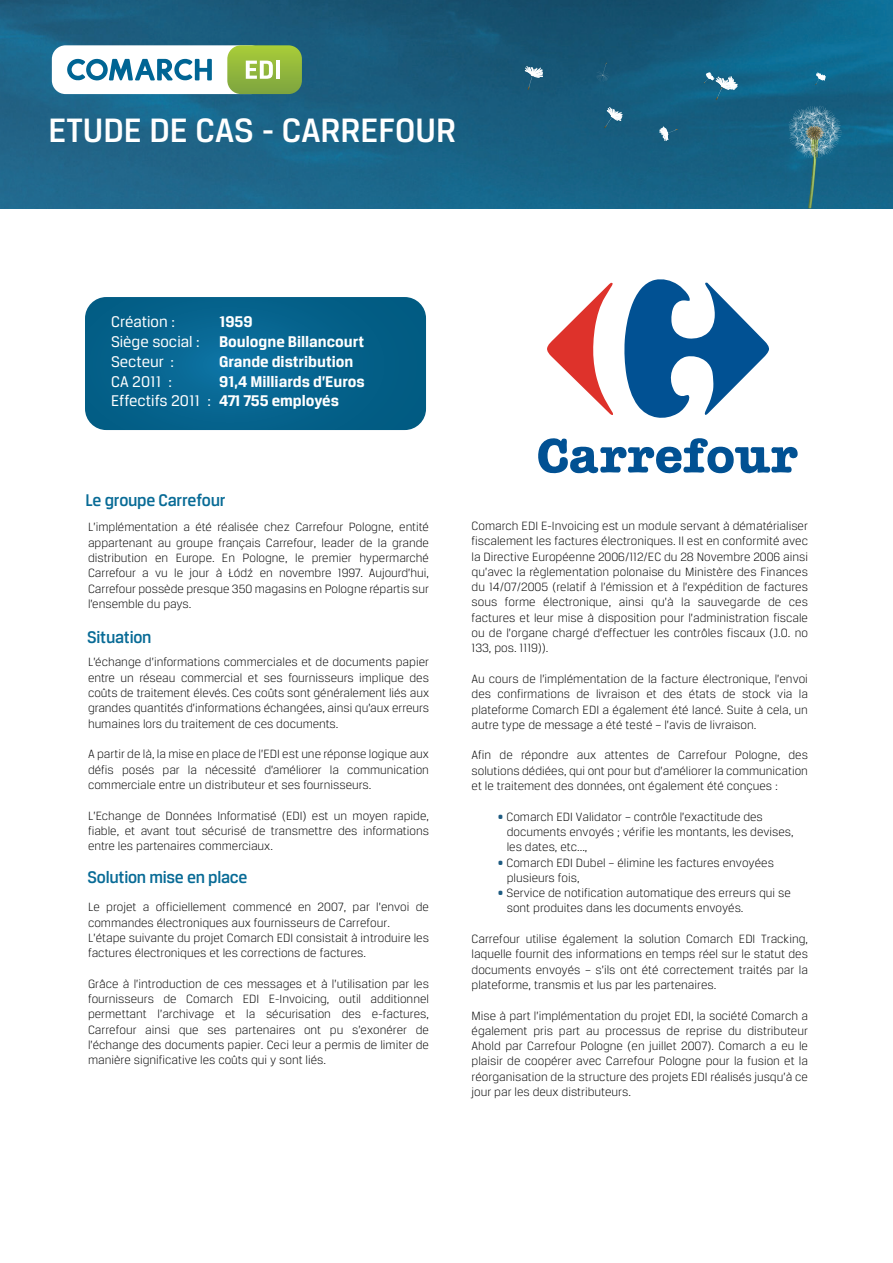
<style>
.page{position:relative;width:893px;height:1263px;background:#fff}
.page>*{position:absolute;margin:0;border:0;box-sizing:border-box;transform-origin:0 0}
.t1{font:500 36px "Breuer Text";color:#fff}
.t2{font:500 18px "Breuer Text";letter-spacing:-.015em;color:#086b96}
.t3{font:700 16.5px/19.8px "Breuer Text";color:#fff}
.t4{font:16.5px "Breuer Text";color:#fff}
.t5{font:300 12.75px/15.3px "Breuer Text";color:#000;text-align:justify}
.s1{font-weight:400}
.s2{color:#1e5b81}
</style>
<div class="page">
<img style="left:0;top:0;width:893px;height:208px">
<svg style="left:85px;top:297px;width:341px;height:133px;background:#08648d"></svg>
<svg style="left:789px;top:106px;width:53px;height:102px;background:#31748d"></svg>
<svg style="left:815px;top:72px;width:11px;height:13px"></svg>
<svg style="left:704px;top:70px;width:34px;height:31px"></svg>
<svg style="left:604px;top:107px;width:19px;height:22px"></svg>
<svg style="left:524px;top:43px;width:19px;height:47px"></svg>
<svg style="left:659px;top:126px;width:19px;height:15px"></svg>
<svg style="left:596px;top:62px;width:13px;height:20px"></svg>
<div style="left:52px;top:45px;width:212px;height:49px;background:#fff;border-radius:14px"></div>
<svg style="left:67px;top:59px;width:145px;height:22px"></svg>
<svg style="left:227px;top:45px;width:75px;height:49px;background:#9bbd53"></svg>
<hr style="left:276px;top:61px;width:4px;height:18px;background:#fff">
<svg style="left:624px;top:279px;width:145px;height:139px"></svg>
<svg style="left:547px;top:283px;width:66px;height:132px"></svg>
<svg style="left:538px;top:438px;width:260px;height:36px"></svg>
<h1 class="t1" style="left:48px;top:110px;width:409px">ETUDE DE CAS - CARREFOUR</h1>
<p class="t4" style="left:111px;top:313px;width:65px">Création :</p>
<p class="t3" style="left:111px;top:312px;width:255px;text-indent:108px">1959<br><span class="s1">Siège social :</span> Boulogne Billancourt<br><span class="s1">Secteur :</span></p>
<p class="t3" style="left:219px;top:351px;width:136px">Grande distribution</p>
<p class="t3" style="left:111px;top:371px;width:255px;text-indent:108px">91,4 Milliards d’Euros<br><span class="s1">Effectifs 2011 :</span> 471 755 employés</p>
<p class="t4" style="left:111px;top:372px;width:63px">CA 2011 :</p>
<h2 class="t2" style="left:86px;top:490px;width:142px">Le groupe Carrefour</h2>
<p class="t5" style="left:88px;top:520px;width:343px">L’implémentation a été réalisée chez Carrefour Pologne, entité appartenant au groupe français Carrefour, leader de la grande distribution en Europe. En Pologne, le premier hypermarché Carrefour a vu le jour à Łódź en novembre 1997. Aujourd’hui, Carrefour possède presque 350 magasins en Pologne répartis sur l’ensemble du pays.</p>
<p class="t5" style="left:472px;top:518px;width:338px">Comarch EDI E-Invoicing est un module servant à dématérialiser fiscalement les factures électroniques. Il est en conformité avec la Directive Européenne 2006/112/EC du 28 Novembre 2006 ainsi qu’avec la règlementation polonaise du Ministère des Finances du 14/07/2005 (relatif à l’émission et à l’expédition de factures sous forme électronique, ainsi qu’à la sauvegarde de ces factures et leur mise à disposition pour l’administration fiscale ou de l’organe chargé d’effectuer les contrôles fiscaux (J.O. no 133, pos. 1119)).</p>
<p class="t5" style="left:472px;top:671px;width:338px">Au cours de l’implémentation de la facture électronique, l’envoi des confirmations de livraison et des états de stock via la plateforme Comarch EDI a également été lancé. Suite à cela, un autre type de message a été testé – l’avis de livraison.</p>
<p class="t5" style="left:472px;top:747px;width:338px">Afin de répondre aux attentes de Carrefour Pologne, des solutions dédiées, qui ont pour but d’améliorer la communication et le traitement des données, ont également été conçues :</p>
<p class="t5" style="left:507px;top:809px;width:288px;text-align:left;text-indent:-9px"><span class="s2">•</span> Comarch EDI Validator – contrôle l’exactitude des documents envoyés ; vérifie les montants, les devises, les dates, etc...,</p>
<p class="t5" style="left:507px;top:855px;width:269px;text-indent:-9px"><span class="s2">•</span> Comarch EDI Dubel – élimine les factures envoyées plusieurs fois,</p>
<p class="t5" style="left:507px;top:885px;width:286px;text-indent:-9px"><span class="s2">•</span> Service de notification automatique des erreurs qui se sont produites dans les documents envoyés.</p>
<p class="t5" style="left:472px;top:931px;width:338px">Carrefour utilise également la solution Comarch EDI Tracking, laquelle fournit des informations en temps réel sur le statut des documents envoyés – s’ils ont été correctement traités par la plateforme, transmis et lus par les partenaires.</p>
<p class="t5" style="left:472px;top:1008px;width:338px">Mise à part l’implémentation du projet EDI, la société Comarch a également pris part au processus de reprise du distributeur Ahold par Carrefour Pologne (en juillet 2007). Comarch a eu le plaisir de coopérer avec Carrefour Pologne pour la fusion et la réorganisation de la structure des projets EDI réalisés jusqu’à ce jour par les deux distributeurs.</p>
<h2 class="t2" style="left:87px;top:627px;width:66px">Situation</h2>
<p class="t5" style="left:88px;top:655px;width:343px">L’échange d’informations commerciales et de documents papier entre un réseau commercial et ses fournisseurs implique des coûts de traitement élevés. Ces coûts sont généralement liés aux grandes quantités d’informations échangées, ainsi qu’aux erreurs humaines lors du traitement de ces documents.</p>
<p class="t5" style="left:88px;top:746px;width:342px">A partir de là, la mise en place de l’EDI est une réponse logique aux défis posés par la nécessité d’améliorer la communication commerciale entre un distributeur et ses fournisseurs.</p>
<p class="t5" style="left:88px;top:808px;width:343px">L’Echange de Données Informatisé (EDI) est un moyen rapide, fiable, et avant tout sécurisé de transmettre des informations entre les partenaires commerciaux.</p>
<h2 class="t2" style="left:88px;top:867px;width:162px">Solution mise en place</h2>
<p class="t5" style="left:88px;top:899px;width:343px;text-align:left">Le projet a officiellement commencé en 2007, par l’envoi de commandes électroniques aux fournisseurs de Carrefour.<br>L’étape suivante du projet Comarch EDI consistait à introduire les factures électroniques et les corrections de factures.</p>
<p class="t5" style="left:88px;top:976px;width:343px">Grâce à l’introduction de ces messages et à l’utilisation par les fournisseurs de Comarch EDI E-Invoicing, outil additionnel permettant l’archivage et la sécurisation des e-factures, Carrefour ainsi que ses partenaires ont pu s’exonérer de l’échange des documents papier. Ceci leur a permis de limiter de manière significative les coûts qui y sont liés.</p>
</div>
